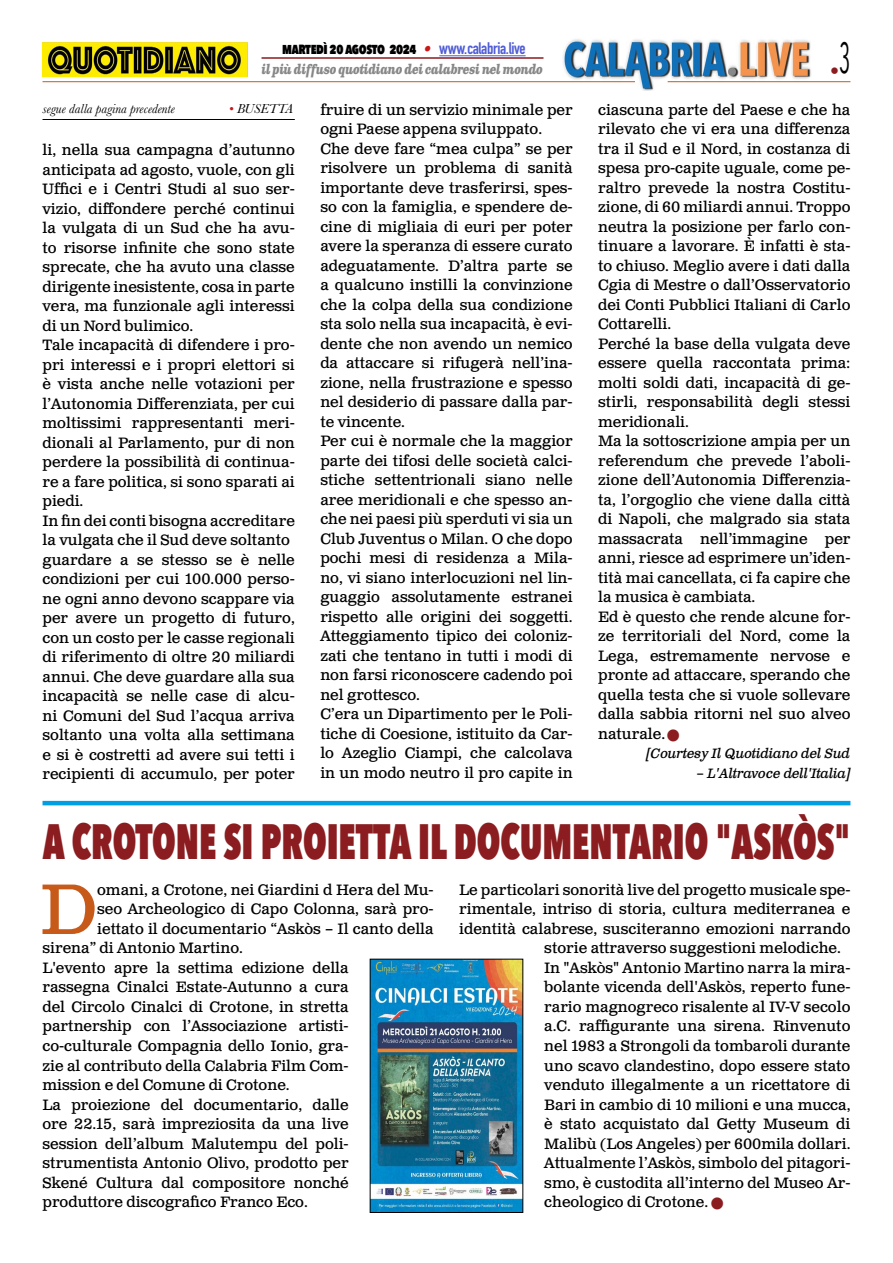
<style>
.page{position:relative;width:893px;height:1263px;background:#fff}
.page>*{position:absolute;margin:0;border:0;box-sizing:border-box;transform-origin:0 0}
.t1{font:71.25px "Clarendon Text Pro";color:#c85a19}
.t2{font:800 49.5px "Avenir Next Condensed";color:#8b1c1f;scale:.75 1}
.t3{font:18px "Avenir Next Condensed";color:#8b1c1f}
.t4{font:15px/19.5px "Clarendon Text Pro";color:#000}
.t5{font:800 15px "Avenir Next Condensed";letter-spacing:-.03em;color:#000;scale:.9 1}
.t6{font:italic 13.5px "Clarendon Text Pro";letter-spacing:-.02em;color:#000}
.t7{font:italic 700 13.5px "Clarendon Text Pro";letter-spacing:-.05em;color:#878787;scale:.79 1}
.t8{font:italic 13.5px "Baskerville";color:#000}
.s1{font-family:"Clarendon Text Pro";font-weight:700;font-style:italic;color:#ca181a}
.s2{font-family:"DIN Condensed";font-weight:700;font-size:16.5px;color:#4f5cd6}
.s3{color:#ca181a}
.s4{color:#8b1c1f}
</style>
<div class="page">
<img style="left:563px;top:39px;width:248px;height:51px">
<hr style="left:43px;top:81px;width:592px;height:1px;background:#c85a19">
<hr style="left:668px;top:81px;width:182px;height:1px;background:#c85a19">
<hr style="left:439px;top:55px;width:87px;height:1px;background:#4f5cd6">
<hr style="left:261px;top:57px;width:282px;height:2px;background:#8b1c1f">
<img style="left:43px;top:42px;width:204px;height:35px">
<hr style="left:43px;top:119px;width:252px;height:1px;background:#000">
<hr style="left:43px;top:801px;width:807px;height:4px;background:#009fe3">
<img style="left:372px;top:961px;width:149px;height:250px">
<p class="t5" style="left:282px;top:39px;width:272px">martedì 20 agosto 2024 <span class="s1">•</span> <span class="s2">www.calabria.live</span></p>
<p class="t7" style="left:261px;top:61px;width:358px">il più diffuso quotidiano dei calabresi nel mondo</p>
<p class="t3" style="left:830px;top:55px;width:22px">•<sup>3</sup></p>
<p class="t8" style="left:43px;top:100px;width:134px">segue dalla pagina precedente</p>
<p class="t8" style="left:229px;top:100px;width:66px"><span class="s3">•</span> BUSETTA</p>
<p class="t4" style="left:43px;top:141px;width:254px">li, nella sua campagna d’autunno anticipata ad agosto, vuole, con gli<br>Uffici e i Centri Studi al suo ser&shy;vizio, diffondere perché continui la vulgata di un Sud che ha avu&shy;to risorse infinite che sono state sprecate, che ha avuto una classe dirigente inesistente, cosa in parte vera, ma funzionale agli interessi di un Nord bulimico.<br>Tale incapacità di difendere i pro&shy;pri interessi e i propri elettori si è vista anche nelle votazioni per l’Autonomia Differenziata, per cui moltissimi rappresentanti meri&shy;dionali al Parlamento, pur di non perdere la possibilità di continua&shy;re a fare politica, si sono sparati ai piedi.<br>In fin dei conti bisogna accreditare la vulgata che il Sud deve soltanto guardare a se stesso se è nelle condizioni per cui 100.000 perso&shy;ne ogni anno devono scappare via per avere un progetto di futuro, con un costo per le casse regionali di riferimento di oltre 20 miliardi annui. Che deve guardare alla sua incapacità se nelle case di alcu&shy;ni Comuni del Sud l’acqua arriva soltanto una volta alla settimana e si è costretti ad avere sui tetti i recipienti di accumulo, per poter</p>
<p class="t4" style="left:320px;top:101px;width:254px">fruire di un servizio minimale per ogni Paese appena sviluppato.<br>Che deve fare “mea culpa” se per risolvere un problema di sanità importante deve trasferirsi, spes&shy;so con la famiglia, e spendere de&shy;cine di migliaia di euri per poter avere la speranza di essere curato adeguatamente. D’altra parte se a qualcuno instilli la convinzione che la colpa della sua condizione sta solo nella sua incapacità, è evi&shy;dente che non avendo un nemico da attaccare si rifugerà nell’ina&shy;zione, nella frustrazione e spesso nel desiderio di passare dalla par&shy;te vincente.<br>Per cui è normale che la maggior parte dei tifosi delle società calci&shy;stiche settentrionali siano nelle aree meridionali e che spesso an&shy;che nei paesi più sperduti vi sia un<br>Club Juventus o Milan. O che dopo pochi mesi di residenza a Mila&shy;no, vi siano interlocuzioni nel lin&shy;guaggio assolutamente estranei rispetto alle origini dei soggetti.<br>Atteggiamento tipico dei coloniz&shy;zati che tentano in tutti i modi di non farsi riconoscere cadendo poi nel grottesco.<br>C’era un Dipartimento per le Poli&shy;tiche di Coesione, istituito da Car&shy;lo Azeglio Ciampi, che calcolava in un modo neutro il pro capite in</p>
<p class="t4" style="left:598px;top:101px;width:254px">ciascuna parte del Paese e che ha rilevato che vi era una differenza tra il Sud e il Nord, in costanza di spesa pro-capite uguale, come pe&shy;raltro prevede la nostra Costitu&shy;zione, di 60 miliardi annui. Troppo neutra la posizione per farlo con&shy;tinuare a lavorare. È infatti è sta&shy;to chiuso. Meglio avere i dati dalla<br>Cgia di Mestre o dall’Osservatorio dei Conti Pubblici Italiani di Carlo<br>Cottarelli.<br>Perché la base della vulgata deve essere quella raccontata prima: molti soldi dati, incapacità di ge&shy;stirli, responsabilità degli stessi meridionali.<br>Ma la sottoscrizione ampia per un referendum che prevede l’aboli&shy;zione dell’Autonomia Differenzia&shy;ta, l’orgoglio che viene dalla città di Napoli, che malgrado sia stata massacrata nell’immagine per anni, riesce ad esprimere un’iden&shy;tità mai cancellata, ci fa capire che la musica è cambiata.<br>Ed è questo che rende alcune for&shy;ze territoriali del Nord, come la<br>Lega, estremamente nervose e pronte ad attaccare, sperando che quella testa che si vuole sollevare dalla sabbia ritorni nel suo alveo naturale. <span class="s4">■</span></p>
<p class="t6" style="left:647px;top:745px;width:205px">[Courtesy Il Quotidiano del Sud</p>
<p class="t6" style="left:696px;top:765px;width:155px">– L'Altravoce dell'Italia]</p>
<h2 class="t2" style="left:43px;top:810px;width:1077px">A CROTONE SI PROIETTA IL DOCUMENTARIO "ASKÒS"</h2>
<h1 class="t1" style="left:40px;top:866px;width:59px">D</h1>
<p class="t4" style="left:97px;top:881px;width:338px">omani, a Crotone, nei Giardini d Hera del Mu-</p>
<p class="t4" style="left:459px;top:881px;width:393px">Le particolari sonorità live del progetto musicale spe-</p>
<p class="t4" style="left:459px;top:900px;width:393px">rimentale, intriso di storia, cultura mediterranea e</p>
<p class="t4" style="left:459px;top:920px;width:393px">identità calabrese, susciteranno emozioni narrando</p>
<p class="t4" style="left:544px;top:939px;width:298px">storie attraverso suggestioni melodiche.</p>
<p class="t4" style="left:544px;top:959px;width:308px">In "Askòs" Antonio Martino narra la mira-</p>
<p class="t4" style="left:544px;top:978px;width:308px">bolante vicenda dell'Askòs, reperto fune-</p>
<p class="t4" style="left:544px;top:998px;width:308px">rario magnogreco risalente al IV-V secolo</p>
<p class="t4" style="left:544px;top:1017px;width:308px">a.C. raffigurante una sirena. Rinvenuto</p>
<p class="t4" style="left:544px;top:1037px;width:308px">nel 1983 a Strongoli da tombaroli durante</p>
<p class="t4" style="left:544px;top:1056px;width:308px">uno scavo clandestino, dopo essere stato</p>
<p class="t4" style="left:544px;top:1076px;width:308px">venduto illegalmente a un ricettatore di</p>
<p class="t4" style="left:544px;top:1095px;width:308px">Bari in cambio di 10 milioni e una mucca,</p>
<p class="t4" style="left:544px;top:1115px;width:308px">è stato acquistato dal Getty Museum di</p>
<p class="t4" style="left:544px;top:1134px;width:308px">Malibù (Los Angeles) per 600mila dollari.</p>
<p class="t4" style="left:544px;top:1154px;width:308px">Attualmente l’Askòs, simbolo del pitagori-</p>
<p class="t4" style="left:544px;top:1173px;width:308px">smo, è custodita all’interno del Museo Ar-</p>
<p class="t4" style="left:544px;top:1193px;width:180px">cheologico di Crotone. <span class="s4">■</span></p>
<p class="t4" style="left:97px;top:900px;width:338px">seo Archeologico di Capo Colonna, sarà pro-</p>
<p class="t4" style="left:97px;top:920px;width:338px">iettato il documentario “Askòs – Il canto della</p>
<p class="t4" style="left:43px;top:939px;width:202px">sirena” di Antonio Martino.</p>
<p class="t4" style="left:43px;top:959px;width:308px">L'evento apre la settima edizione della</p>
<p class="t4" style="left:43px;top:978px;width:308px">rassegna Cinalci Estate-Autunno a cura</p>
<p class="t4" style="left:43px;top:998px;width:308px">del Circolo Cinalci di Crotone, in stretta</p>
<p class="t4" style="left:43px;top:1017px;width:308px">partnership con l’Associazione artisti-</p>
<p class="t4" style="left:43px;top:1037px;width:308px">co-culturale Compagnia dello Ionio, gra-</p>
<p class="t4" style="left:43px;top:1056px;width:308px">zie al contributo della Calabria Film Com-</p>
<p class="t4" style="left:43px;top:1076px;width:249px">mission e del Comune di Crotone.</p>
<p class="t4" style="left:43px;top:1095px;width:308px">La proiezione del documentario, dalle</p>
<p class="t4" style="left:43px;top:1115px;width:308px">ore 22.15, sarà impreziosita da una live</p>
<p class="t4" style="left:43px;top:1134px;width:308px">session dell’album Malutempu del poli-</p>
<p class="t4" style="left:43px;top:1154px;width:308px">strumentista Antonio Olivo, prodotto per</p>
<p class="t4" style="left:43px;top:1173px;width:308px">Skené Cultura dal compositore nonché</p>
<p class="t4" style="left:43px;top:1193px;width:267px">produttore discografico Franco Eco.</p>
</div>
